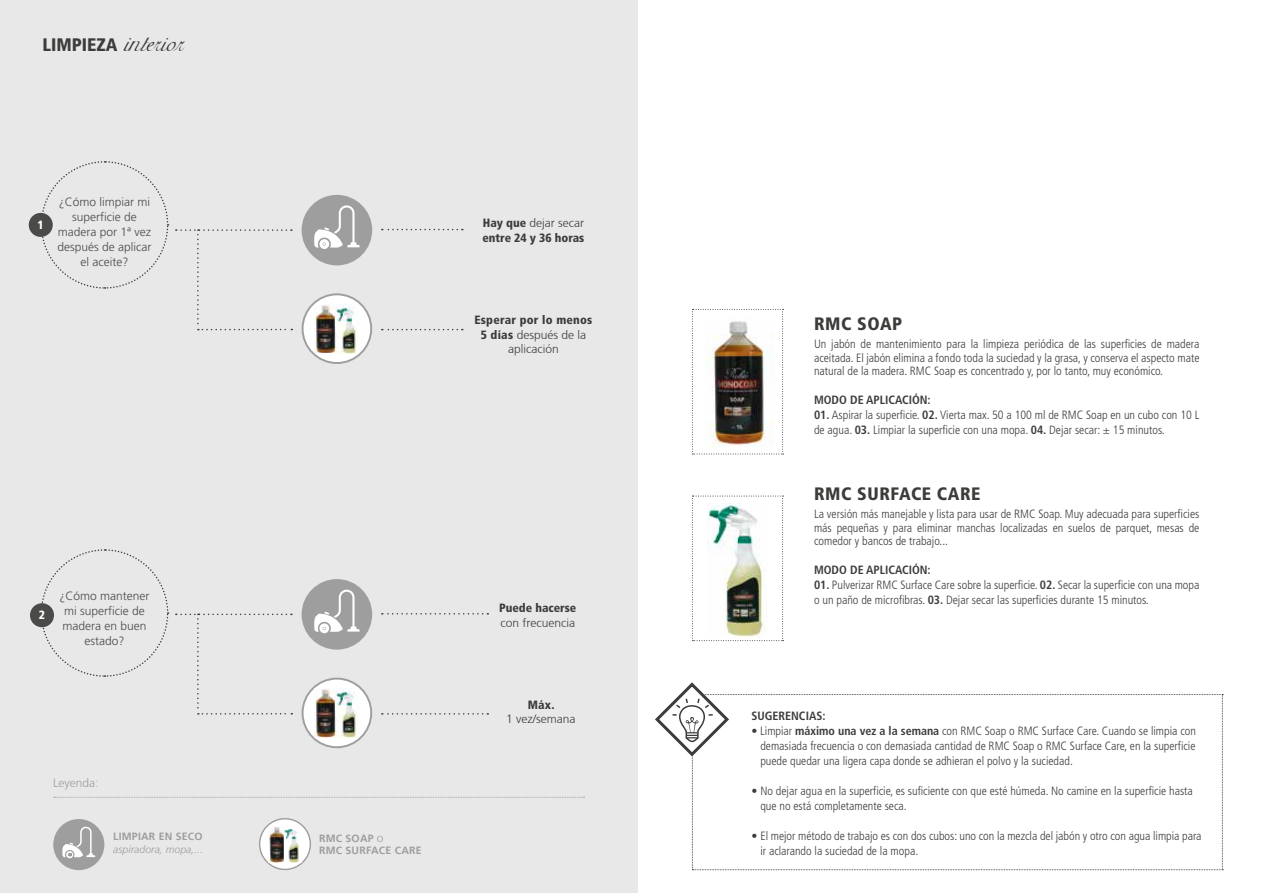
<style>
.page{position:relative;width:1276px;height:893px;background:#fff}
.page>*{position:absolute;margin:0;border:0;box-sizing:border-box;transform-origin:0 0}
.t1{font:45px "Adine Kirnberg Script";color:#3c3c3b}
.t2{font:900 condensed 18px "Frutiger LT Std";letter-spacing:.03em;color:#3c3c3b}
.t3{font:900 condensed 18px "Frutiger 77";color:#3c3c3b}
.t4{font:300 condensed 12px/15px "Frutiger LT Std";color:#3c3c3b}
.t5{font:300 12px/15px "Frutiger";color:#4a4a49;text-align:center}
.t6{font:300 12px/14.4px "Frutiger CE";color:#3c3c3b;text-align:center}
.t7{font:700 condensed 12px "Frutiger LT Std";color:#3c3c3b}
.t8{font:900 condensed 12px "Frutiger LT Std";color:#3c3c3b}
.t9{font:900 condensed 12px "Frutiger LT Std";letter-spacing:.02em;color:#3c3c3b}
.t10{font:300 12px "Frutiger CE";color:#9e9e9e}
.t11{font:900 condensed 12px "Frutiger LT Std";color:#fff}
.t12{font:700 10.5px/12.6px "Frutiger LT";letter-spacing:.02em;color:#9e9e9e}
.t13{font:italic 300 10.5px "Frutiger LT";color:#9e9e9e}
.s1{font-family:"Frutiger LT Std";font-weight:900;font-stretch:condensed}
.s2{font-family:"Frutiger CE";font-weight:300;font-size:12px}
.s3{font-weight:700}
</style>
<div class="page">
<div style="left:0;top:0;width:638px;height:893px;background:#e8e8e8"></div>
<svg style="left:40px;top:161px;width:129px;height:128px"></svg>
<svg style="left:40px;top:549px;width:129px;height:128px"></svg>
<div style="left:302px;top:195px;width:70px;height:70px;background:#9e9e9e;border-radius:50%"></div>
<svg style="left:314px;top:205px;width:45px;height:44px"></svg>
<div style="left:302px;top:579px;width:70px;height:71px;background:#9e9e9e;border-radius:50%"></div>
<svg style="left:314px;top:589px;width:45px;height:44px"></svg>
<svg style="left:382px;top:229px;width:81px;height:1px"></svg>
<svg style="left:382px;top:613px;width:106px;height:1px"></svg>
<svg style="left:382px;top:329px;width:81px;height:1px"></svg>
<svg style="left:382px;top:713px;width:106px;height:2px"></svg>
<svg style="left:176px;top:229px;width:116px;height:101px"></svg>
<svg style="left:176px;top:614px;width:116px;height:101px"></svg>
<svg style="left:692px;top:309px;width:91px;height:146px"></svg>
<svg style="left:692px;top:496px;width:91px;height:145px"></svg>
<img style="left:705px;top:317px;width:69px;height:130px">
<img style="left:707px;top:504px;width:60px;height:133px">
<svg style="left:302px;top:294px;width:69px;height:69px;background:#f4f4f4"></svg>
<div style="left:302px;top:293px;width:70px;height:71px;border:2px solid #9e9e9e;border-radius:50%"></div>
<img style="left:315px;top:304px;width:20px;height:49px">
<img style="left:337px;top:304px;width:22px;height:49px">
<div style="left:302px;top:679px;width:69px;height:68px;background:#fff;border-radius:50%"></div>
<div style="left:302px;top:678px;width:70px;height:70px;border:2px solid #9e9e9e;border-radius:50%"></div>
<img style="left:315px;top:689px;width:20px;height:48px">
<img style="left:337px;top:689px;width:22px;height:49px">
<svg style="left:54px;top:797px;width:530px;height:1px"></svg>
<div style="left:53px;top:819px;width:51px;height:51px;background:#9e9e9e;border-radius:50%"></div>
<svg style="left:62px;top:826px;width:33px;height:33px"></svg>
<div style="left:260px;top:819px;width:50px;height:50px;background:#fff;border-radius:50%"></div>
<div style="left:259px;top:818px;width:52px;height:52px;border:1px solid #9e9e9e;border-radius:50%"></div>
<img style="left:269px;top:826px;width:30px;height:36px">
<div style="left:29px;top:213px;width:24px;height:24px;background:#4a4a49;border-radius:50%"></div>
<div style="left:30px;top:603px;width:24px;height:24px;background:#4a4a49;border-radius:50%"></div>
<svg style="left:655px;top:682px;width:568px;height:188px"></svg>
<h2 class="t3" style="left:43px;top:38px;width:77px">LIMPIEZA</h2>
<h1 class="t1" style="left:125px;top:21px;width:62px">interior</h1>
<p class="t11" style="left:38px;top:217px;width:8px">1</p>
<p class="t5" style="left:58px;top:195px;width:96px">¿Cómo limpiar mi superficie de madera por 1ª vez después de aplicar el aceite?</p>
<p class="t6" style="left:483px;top:217px;width:103px"><span class="s1">Hay que</span> dejar secar</p>
<p class="t8" style="left:482px;top:230px;width:103px">entre 24 y 36 horas</p>
<p class="t9" style="left:474px;top:313px;width:119px">Esperar por lo menos</p>
<p class="t6" style="left:481px;top:328px;width:107px"><span class="s1">5 días</span> después de la aplicación</p>
<p class="t11" style="left:39px;top:608px;width:8px">2</p>
<p class="t5" style="left:60px;top:590px;width:92px">¿Cómo mantener mi superficie de madera en buen estado?</p>
<p class="t10" style="left:53px;top:778px;width:47px">Leyenda:</p>
<p class="t12" style="left:113px;top:830px;width:91px">LIMPIAR EN SECO</p>
<p class="t13" style="left:113px;top:843px;width:91px">aspiradora, mopa,...</p>
<p class="t12" style="left:319px;top:832px;width:104px">RMC SOAP <span class="s2">o<br></span>RMC SURFACE CARE</p>
<p class="t8" style="left:499px;top:601px;width:79px">Puede hacerse</p>
<p class="t6" style="left:500px;top:616px;width:76px">con frecuencia</p>
<p class="t8" style="left:528px;top:697px;width:28px">Máx.</p>
<p class="t6" style="left:506px;top:713px;width:71px">1 vez/semana</p>
<h2 class="t2" style="left:814px;top:313px;width:90px">RMC SOAP</h2>
<p class="t4" style="left:814px;top:337px;width:387px;line-height:13.5px;text-align:justify">Un jabón de mantenimiento para la limpieza periódica de las superficies de madera aceitada. El jabón elimina a fondo toda la suciedad y la grasa, y conserva el aspecto mate natural de la madera. RMC Soap es concentrado y, por lo tanto, muy económico.</p>
<p class="t7" style="left:814px;top:392px;width:118px">MODO DE APLICACIÓN:</p>
<p class="t4" style="left:814px;top:407px;width:387px"><span class="s3">01.</span> Aspirar la superficie. <span class="s3">02.</span> Vierta max. 50 a 100 ml de RMC Soap en un cubo con 10 L de agua. <span class="s3">03.</span> Limpiar la superficie con una mopa. <span class="s3">04.</span> Dejar secar: ± 15 minutos.</p>
<h2 class="t2" style="left:814px;top:483px;width:168px">RMC SURFACE CARE</h2>
<p class="t4" style="left:814px;top:508px;width:387px;line-height:13.5px;text-align:justify">La versión más manejable y lista para usar de RMC Soap. Muy adecuada para superficies más pequeñas y para eliminar manchas localizadas en suelos de parquet, mesas de comedor y bancos de trabajo...</p>
<p class="t7" style="left:814px;top:562px;width:118px">MODO DE APLICACIÓN:</p>
<p class="t4" style="left:814px;top:577px;width:387px"><span class="s3">01.</span> Pulverizar RMC Surface Care sobre la superficie. <span class="s3">02.</span> Secar la superficie con una mopa o un paño de microfibras. <span class="s3">03.</span> Dejar secar las superficies durante 15 minutos.</p>
<p class="t7" style="left:751px;top:708px;width:76px">SUGERENCIAS:</p>
<p class="t4" style="left:760px;top:723px;width:437px;text-align:justify;text-indent:-9px">• Limpiar <span class="s3">máximo una vez a la semana</span> con RMC Soap o RMC Surface Care. Cuando se limpia con demasiada frecuencia o con demasiada cantidad de RMC Soap o RMC Surface Care, en la superficie puede quedar una ligera capa donde se adhieran el polvo y la suciedad.</p>
<p class="t4" style="left:760px;top:783px;width:434px;text-indent:-9px">• No dejar agua en la superficie, es suficiente con que esté húmeda. No camine en la superficie hasta que no está completamente seca.</p>
<p class="t4" style="left:760px;top:828px;width:442px;text-indent:-9px">• El mejor método de trabajo es con dos cubos: uno con la mezcla del jabón y otro con agua limpia para ir aclarando la suciedad de la mopa.</p>
</div>
